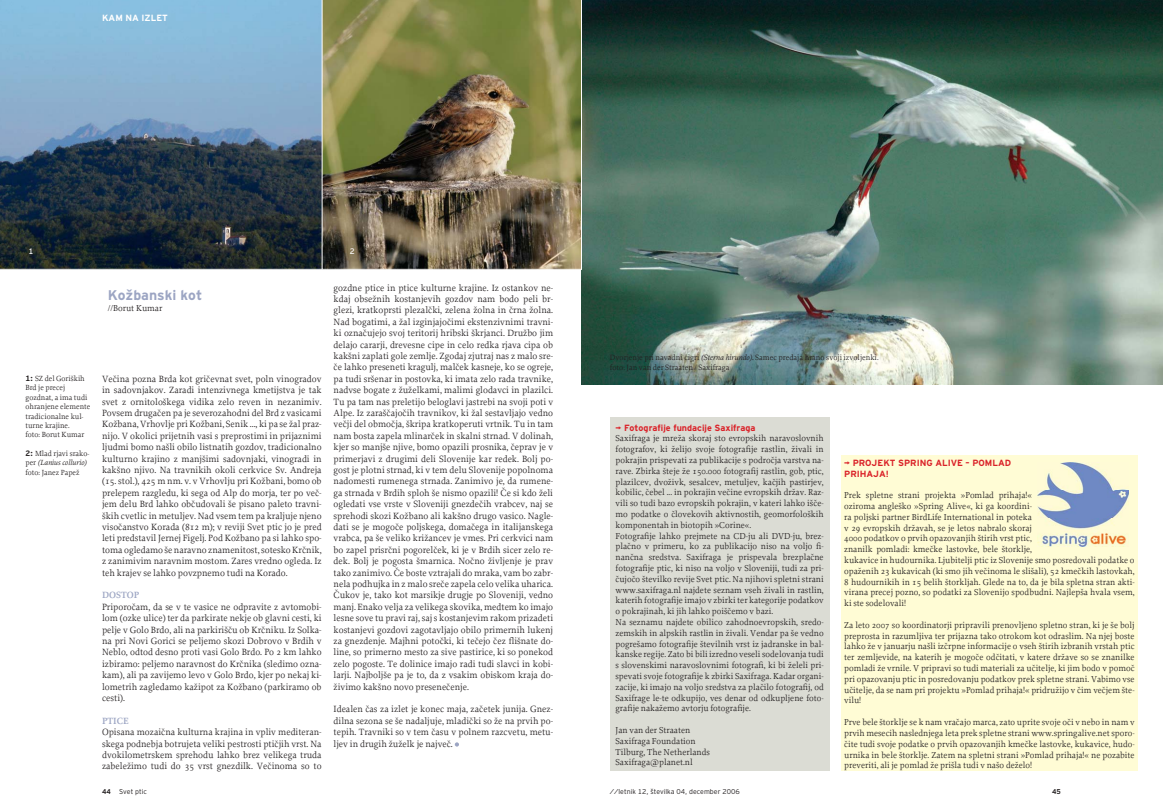
<style>
.page{position:relative;width:1163px;height:808px;background:#fff}
.page>*{position:absolute;margin:0;border:0;box-sizing:border-box;transform-origin:0 0}
.t1{font:700 14px "Interstate Bold Mono CE";color:#9ca5c3}
.t2{font:9.5px/11.4px "Proforma";color:#231f20;text-align:justify}
.t3{font:700 9.5px "Proforma";color:#9ca5c3}
.t4{font:9px/10.8px "Proforma";color:#231f20}
.t5{font:700 9px/10.8px "Interstate Bold Mono CE";color:#da2128}
.t6{font:700 9px "Interstate Bold Mono CE";color:#fff}
.t7{font:8px/9.6px "Proforma";color:#231f20}
.t8{font:500 8px "Interstate Regular Mono CE";color:#fff}
.t9{font:7.8px/9.4px "Proforma";color:#231f20}
.t10{font:300 7px "Interstate Light Mono CE";color:#231f20}
.t11{font:700 7px "Interstate Bold Mono CE";color:#231f20}
.s1{font-family:"Interstate Bold Mono CE";font-weight:700}
.s2{font-style:italic}
</style>
<div class="page">
<svg style="left:0;top:0;width:321px;height:270px;background:#57748b"></svg>
<svg style="left:454px;top:742px;width:5px;height:4px"></svg>
<img style="left:581px;top:0;width:581px;height:384px">
<div style="left:609px;top:418px;width:220px;height:353px;background:#dbdcd4"></div>
<div style="left:841px;top:456px;width:296px;height:315px;background:#fffcd5"></div>
<img style="left:1037px;top:462px;width:91px;height:84px">
<img style="left:321px;top:0;width:261px;height:270px">
<p class="t6" style="left:102px;top:15px;width:67px">KAM NA IZLET</p>
<p class="t8" style="left:28px;top:248px;width:6px">1</p>
<p class="t9" style="left:26px;top:374px;width:66px"><span class="s1">1:</span> SZ del Goriških<br>Brd je precej gozdnat, a ima tudi ohranjene elemente tradicionalne kul&shy;turne krajine.<br>foto: Borut Kumar</p>
<p class="t9" style="left:26px;top:449px;width:65px"><span class="s1">2:</span> Mlad rjavi srako&shy;per <span class="s2">(Lanius collurio) </span>foto: Janez Papež</p>
<h1 class="t1" style="left:108px;top:290px;width:96px">Kožbanski kot</h1>
<p class="t4" style="left:108px;top:304px;width:56px">//Borut Kumar</p>
<p class="t2" style="left:102px;top:374px;width:221px">Večina pozna Brda kot gričevnat svet, poln vinogradov in sadovnjakov. Zaradi intenzivnega kmetijstva je tak svet z ornitološkega vidika zelo reven in nezanimiv.<br>Povsem drugačen pa je severozahodni del Brd z vasicami Kožbana, Vrhovlje pri Kožbani, Senik ..., ki pa se žal praz&shy;nijo. V okolici prijetnih vasi s preprostimi in prijaznimi ljudmi bomo našli obilo listnatih gozdov, tradicionalno kulturno krajino z manjšimi sadovnjaki, vinogradi in kakšno njivo. Na travnikih okoli cerkvice Sv. Andreja (15. stol.), 425 m nm. v. v Vrhovlju pri Kožbani, bomo ob prelepem razgledu, ki sega od Alp do morja, ter po več&shy;jem delu Brd lahko občudovali še pisano paleto travni&shy;ških cvetlic in metuljev. Nad vsem tem pa kraljuje njeno visočanstvo Korada (812 m); v reviji Svet ptic jo je pred leti predstavil Jernej Figelj. Pod Kožbano pa si lahko spo&shy;toma ogledamo še naravno znamenitost, sotesko Krčnik, z zanimivim naravnim mostom. Zares vredno ogleda. Iz teh krajev se lahko povzpnemo tudi na Korado.</p>
<p class="t3" style="left:102px;top:591px;width:38px">DOSTOP</p>
<p class="t2" style="left:102px;top:602px;width:221px">Priporočam, da se v te vasice ne odpravite z avtomobi&shy;lom (ozke ulice) ter da parkirate nekje ob glavni cesti, ki pelje v Golo Brdo, ali na parkirišču ob Krčniku. Iz Solka&shy;na pri Novi Gorici se peljemo skozi Dobrovo v Brdih v Neblo, odtod desno proti vasi Golo Brdo. Po 2 km lahko izbiramo: peljemo naravnost do Krčnika (sledimo ozna&shy;kam), ali pa zavijemo levo v Golo Brdo, kjer po nekaj ki&shy;lometrih zagledamo kažipot za Kožbano (parkiramo ob cesti).</p>
<p class="t3" style="left:102px;top:717px;width:28px">PTICE</p>
<p class="t2" style="left:102px;top:727px;width:221px">Opisana mozaična kulturna krajina in vpliv mediteran&shy;skega podnebja botrujeta veliki pestrosti ptičjih vrst. Na dvokilometrskem sprehodu lahko brez velikega truda zabeležimo tudi do 35 vrst gnezdilk. Večinoma so to</p>
<p class="t8" style="left:350px;top:248px;width:6px">2</p>
<p class="t2" style="left:333px;top:283px;width:221px">gozdne ptice in ptice kulturne krajine. Iz ostankov ne&shy;kdaj obsežnih kostanjevih gozdov nam bodo peli br&shy;glezi, kratkoprsti plezalčki, zelena žolna in črna žolna.<br>Nad bogatimi, a žal izginjajočimi ekstenzivnimi travni&shy;ki označujejo svoj teritorij hribski škrjanci. Družbo jim delajo cararji, drevesne cipe in celo redka rjava cipa ob kakšni zaplati gole zemlje. Zgodaj zjutraj nas z malo sre&shy;če lahko preseneti kragulj, malček kasneje, ko se ogreje, pa tudi sršenar in postovka, ki imata zelo rada travnike, nadvse bogate z žuželkami, malimi glodavci in plazilci.<br>Tu pa tam nas preletijo beloglavi jastrebi na svoji poti v Alpe. Iz zaraščajočih travnikov, ki žal sestavljajo vedno večji del območja, škripa kratkoperuti vrtnik. Tu in tam nam bosta zapela mlinarček in skalni strnad. V dolinah, kjer so manjše njive, bomo opazili prosnika, čeprav je v primerjavi z drugimi deli Slovenije kar redek. Bolj po&shy;gost je plotni strnad, ki v tem delu Slovenije popolnoma nadomesti rumenega strnada. Zanimivo je, da rumene&shy;ga strnada v Brdih sploh še nismo opazili! Če si kdo želi ogledati vse vrste v Sloveniji gnezdečih vrabcev, naj se sprehodi skozi Kožbano ali kakšno drugo vasico. Nagle&shy;dati se je mogoče poljskega, domačega in italijanskega vrabca, pa še veliko križancev je vmes. Pri cerkvici nam bo zapel prisrčni pogorelček, ki je v Brdih sicer zelo re&shy;dek. Bolj je pogosta šmarnica. Nočno življenje je prav tako zanimivo. Če boste vztrajali do mraka, vam bo zabr&shy;nela podhujka in z malo sreče zapela celo velika uharica.<br>Čukov je, tako kot marsikje drugje po Sloveniji, vedno manj. Enako velja za velikega skovika, medtem ko imajo lesne sove tu pravi raj, saj s kostanjevim rakom prizadeti kostanjevi gozdovi zagotavljajo obilo primernih lukenj za gnezdenje. Majhni potočki, ki tečejo čez flišnate do&shy;line, so primerno mesto za sive pastirice, ki so ponekod zelo pogoste. Te dolinice imajo radi tudi slavci in kobi&shy;larji. Najboljše pa je to, da z vsakim obiskom kraja do&shy;živimo kakšno novo presenečenje.</p>
<p class="t2" style="left:333px;top:704px;width:221px">Idealen čas za izlet je konec maja, začetek junija. Gnez&shy;dilna sezona se še nadaljuje, mladički so že na prvih po&shy;tepih. Travniki so v tem času v polnem razcvetu, metu&shy;ljev in drugih žuželk je največ.</p>
<p class="t7" style="left:610px;top:353px;width:270px">Dvorjenje pri navadni čigri <span class="s2">(Sterna hirundo).</span> Samec predaja hrano svoji izvoljenki. foto: Jan van der Straaten / Saxifraga</p>
<p class="t5" style="left:615px;top:423px;width:141px">¬ Fotografije fundacije Saxifraga</p>
<p class="t4" style="left:615px;top:434px;width:210px">Saxifraga je mreža skoraj sto evropskih naravoslovnih fotografov, ki želijo svoje fotografije rastlin, živali in pokrajin prispevati za publikacije s področja varstva na&shy;rave. Zbirka šteje že 150.000 fotografij rastlin, gob, ptic, plazilcev, dvoživk, sesalcev, metuljev, kačjih pastirjev, kobilic, čebel ... in pokrajin večine evropskih držav. Raz&shy;vili so tudi bazo evropskih pokrajin, v kateri lahko išče&shy;mo podatke o človekovih aktivnostih, geomorfoloških komponentah in biotopih »Corine«.<br>Fotografije lahko prejmete na CD-ju ali DVD-ju, brez&shy;plačno v primeru, ko za publikacijo niso na voljo fi&shy;nančna sredstva. Saxifraga je prispevala brezplačne fotografije ptic, ki niso na voljo v Sloveniji, tudi za pri&shy;čujočo številko revije Svet ptic. Na njihovi spletni strani www.saxifraga.nl najdete seznam vseh živali in rastlin, katerih fotografije imajo v zbirki ter kategorije podatkov o pokrajinah, ki jih lahko poiščemo v bazi.<br>Na seznamu najdete obilico zahodnoevropskih, sredo&shy;zemskih in alpskih rastlin in živali. Vendar pa še vedno pogrešamo fotografije številnih vrst iz jadranske in bal&shy;kanske regije. Zato bi bili izredno veseli sodelovanja tudi s slovenskimi naravoslovnimi fotografi, ki bi želeli pri&shy;spevati svoje fotografije k zbirki Saxifraga. Kadar organi&shy;zacije, ki imajo na voljo sredstva za plačilo fotografij, od Saxifrage le-te odkupijo, ves denar od odkupljene foto&shy;grafije nakažemo avtorju fotografije.</p>
<p class="t4" style="left:615px;top:725px;width:96px">Jan van der Straaten<br>Saxifraga Foundation<br>Tilburg, The Netherlands<br>Saxifraga@planet.nl</p>
<p class="t5" style="left:844px;top:458px;width:168px">¬ PROJEKT SPRING ALIVE – POMLAD<br>PRIHAJA!</p>
<p class="t4" style="left:844px;top:491px;width:292px">Prek spletne strani projekta »Pomlad prihaja!«<br>oziroma angleško »Spring Alive«, ki ga koordini-<br>ra poljski partner BirdLife International in poteka<br>v 29 evropskih državah, se je letos nabralo skoraj<br>4000 podatkov o prvih opazovanjih štirih vrst ptic,<br>znanilk pomladi: kmečke lastovke, bele štorklje,<br>kukavice in hudournika. Ljubitelji ptic iz Slovenije smo posredovali podatke o opaženih 23 kukavicah (ki smo jih večinoma le slišali), 52 kmečkih lastovkah, 8 hudournikih in 15 belih štorkljah. Glede na to, da je bila spletna stran akti&shy;virana precej pozno, so podatki za Slovenijo spodbudni. Najlepša hvala vsem, ki ste sodelovali!</p>
<p class="t4" style="left:844px;top:620px;width:292px;text-align:justify">Za leto 2007 so koordinatorji pripravili prenovljeno spletno stran, ki je še bolj preprosta in razumljiva ter prijazna tako otrokom kot odraslim. Na njej boste lahko že v januarju našli izčrpne informacije o vseh štirih izbranih vrstah ptic ter zemljevide, na katerih je mogoče odčitati, v katere države so se znanilke pomladi že vrnile. V pripravi so tudi materiali za učitelje, ki jim bodo v pomoč pri opazovanju ptic in posredovanju podatkov prek spletne strani. Vabimo vse učitelje, da se nam pri projektu »Pomlad prihaja!« pridružijo v čim večjem šte&shy;vilu!</p>
<p class="t4" style="left:844px;top:717px;width:292px;text-align:justify">Prve bele štorklje se k nam vračajo marca, zato uprite svoje oči v nebo in nam v prvih mesecih naslednjega leta prek spletne strani www.springalive.net sporo&shy;čite tudi svoje podatke o prvih opazovanjih kmečke lastovke, kukavice, hudo&shy;urnika in bele štorklje. Zatem na spletni strani »Pomlad prihaja!« ne pozabite preveriti, ali je pomlad že prišla tudi v našo deželo!</p>
<p class="t10" style="left:102px;top:789px;width:46px"><span class="s1">44</span> Svet ptic</p>
<p class="t10" style="left:609px;top:789px;width:131px">//letnik 12, številka 04, december 2006</p>
<p class="t11" style="left:1051px;top:789px;width:10px">45</p>
</div>
